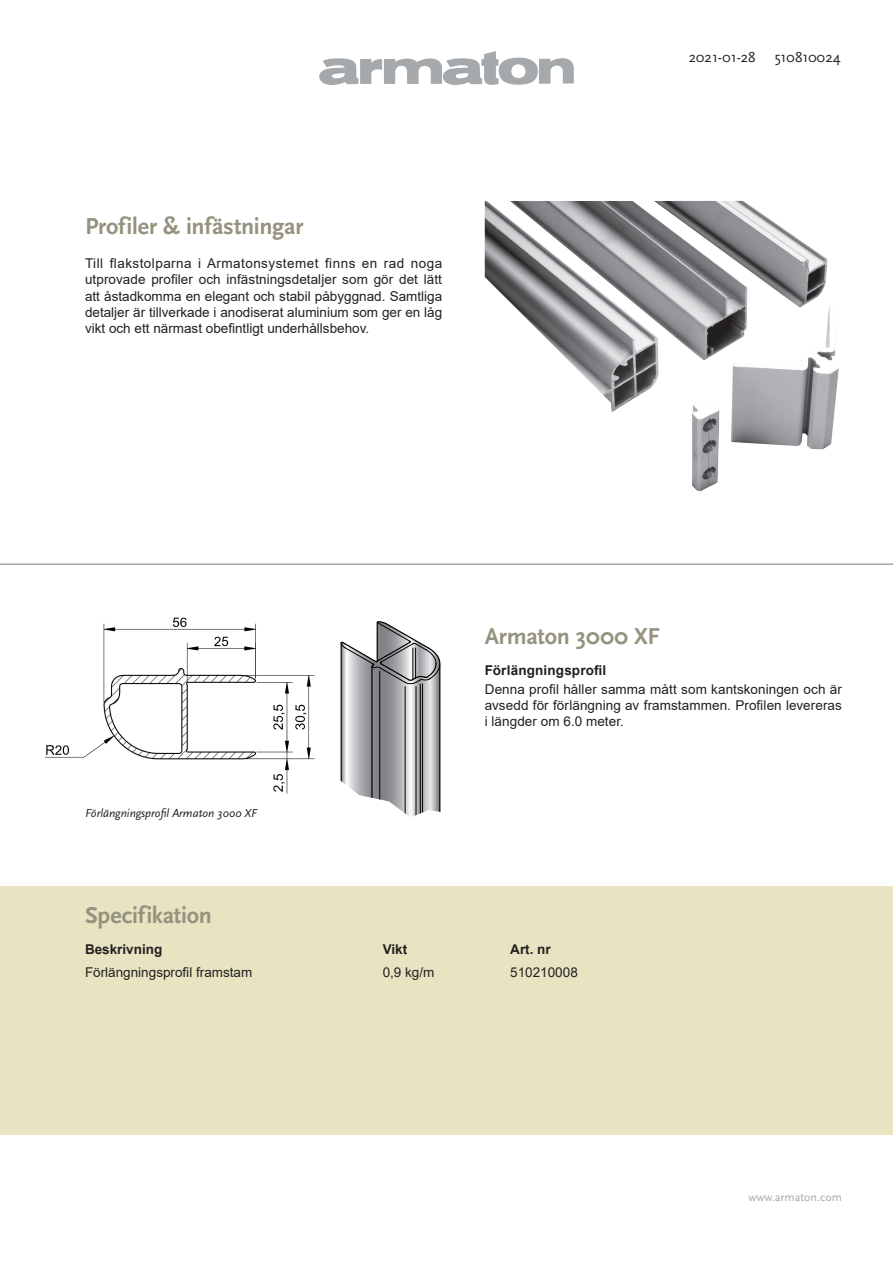
<style>
.page{position:relative;width:893px;height:1263px;background:#fff}
.page>*{position:absolute;margin:0;border:0;box-sizing:border-box;transform-origin:0 0}
.Högerrubrik{font:700 24px "Scala Sans Pro";letter-spacing:-.01em;color:#95937f}
.C_Rubrik_Headings{font:15px "Scala Sans Pro";color:#231f20}
.J_Ingress_Ingress{font:13.5px/16.2px "Arial";color:#231f20;text-align:justify}
.E10_Brödtext_Bread_t{font:13.5px/16.2px "Arial";color:#231f20;text-align:justify}
.D_Rubrik_Headings{font:700 13.5px "Arial";color:#231f20}
.C_Rubrik_Headings-2{font:700 13.5px "Arial";letter-spacing:.01em;color:#231f20}
.G_Bildtext_Picture_c{font:italic 12px "Scala Sans Pro";color:#231f20}
.t1{font:12px "Scala Sans Pro";color:#a5a9ac}
</style>
<div class="page">
<div style="left:0;top:886px;width:893px;height:249px;background:#e8e4c2"></div>
<hr style="left:0;top:563px;width:893px;height:2px;background:#a5a6aa">
<svg style="left:319px;top:51px;width:255px;height:34px"></svg>
<img style="left:485px;top:201px;width:354px;height:290px">
<img style="left:46px;top:617px;width:269px;height:177px">
<svg style="left:340px;top:621px;width:101px;height:196px"></svg>
<p class="Högerrubrik" style="left:85px;top:213px;width:220px">Profiler &amp; infästningar</p>
<p class="J_Ingress_Ingress" style="left:85px;top:255px;width:359px">Till flakstolparna i Armatonsystemet finns en rad noga utprovade profiler och infästningsdetaljer som gör det lätt att åstadkomma en elegant och stabil påbyggnad. Samtliga detaljer är tillverkade i anodiserat aluminium som ger en låg vikt och ett närmast obefintligt underhållsbehov.</p>
<p class="C_Rubrik_Headings" style="left:689px;top:49px;width:68px">2021-01-28</p>
<p class="C_Rubrik_Headings" style="left:774px;top:49px;width:68px">510810024</p>
<p class="G_Bildtext_Picture_c" style="left:85px;top:806px;width:174px">Förlängningsprofil Armaton 3000 XF</p>
<p class="Högerrubrik" style="left:85px;top:902px;width:128px">Specifikation</p>
<p class="Högerrubrik" style="left:485px;top:623px;width:177px">Armaton 3000 XF</p>
<p class="C_Rubrik_Headings-2" style="left:485px;top:661px;width:123px">Förlängningsprofil</p>
<p class="E10_Brödtext_Bread_t" style="left:485px;top:681px;width:359px">Denna profil håller samma mått som kantskoningen och är avsedd för förlängning av framstammen. Profilen levereras i längder om 6.0 meter.</p>
<p class="D_Rubrik_Headings" style="left:85px;top:939px;width:79px">Beskrivning</p>
<p class="D_Rubrik_Headings" style="left:383px;top:939px;width:26px">Vikt</p>
<p class="D_Rubrik_Headings" style="left:510px;top:939px;width:42px">Art. nr</p>
<p class="E10_Brödtext_Bread_t" style="left:85px;top:964px;width:169px">Förlängningsprofil framstam</p>
<p class="E10_Brödtext_Bread_t" style="left:383px;top:964px;width:53px">0,9 kg/m</p>
<p class="E10_Brödtext_Bread_t" style="left:510px;top:964px;width:69px">510210008</p>
<p class="t1" style="left:748px;top:1190px;width:95px">www.armaton.com</p>
</div>
